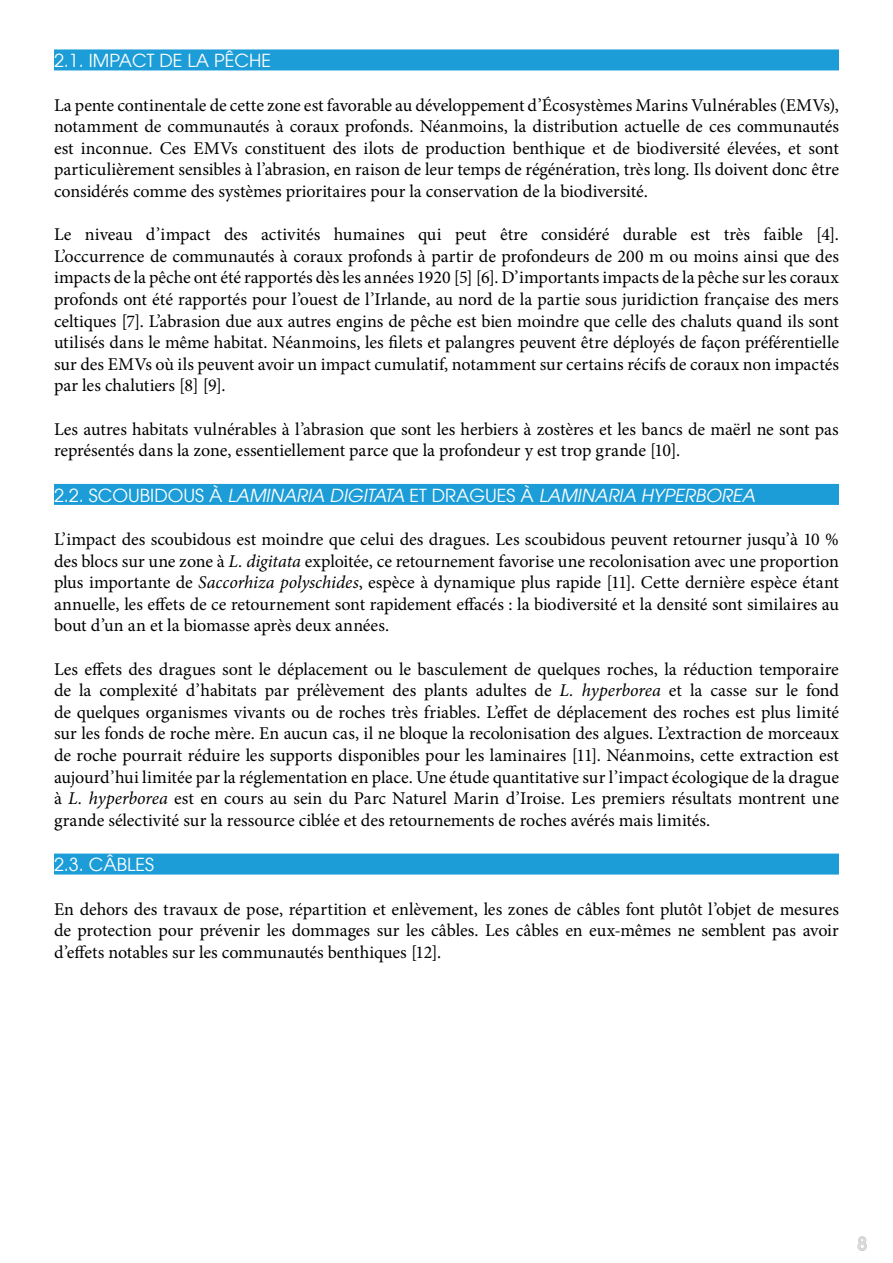
<style>
.page{position:relative;width:893px;height:1263px;background:#fff}
.page>*{position:absolute;margin:0;border:0;box-sizing:border-box;transform-origin:0 0}
.t1{font:18px/21.6px "Minion Pro";letter-spacing:-.005em;color:#000;text-align:justify}
.t2{font:italic 18px "Avant Garde LT";color:#fff}
.t3{font:18px "Avant Garde LT";color:#fff}
.t4{font:500 18px "Avant Garde LT";color:#dadada}
.s1{font-style:normal}
.s2{font-style:italic}
</style>
<div class="page">
<svg style="left:857px;top:1236px;width:10px;height:15px"></svg>
<div style="left:54px;top:49px;width:785px;height:21px;background:#1d9dd8"></div>
<div style="left:54px;top:484px;width:785px;height:21px;background:#1d9dd8"></div>
<div style="left:54px;top:853px;width:785px;height:21px;background:#1d9dd8"></div>
<p class="t3" style="left:54px;top:50px;width:218px">2.1. IMPACT DE LA PÊCHE</p>
<p class="t1" style="left:54px;top:94px;width:786px">La pente continentale de cette zone est favorable au développement d’Écosystèmes Marins Vulnérables (EMVs), notamment de communautés à coraux profonds. Néanmoins, la distribution actuelle de ces communautés est inconnue. Ces EMVs constituent des ilots de production benthique et de biodiversité élevées, et sont particulièrement sensibles à l’abrasion, en raison de leur temps de régénération, très long. Ils doivent donc être considérés comme des systèmes prioritaires pour la conservation de la biodiversité.</p>
<p class="t1" style="left:54px;top:224px;width:786px">Le niveau d’impact des activités humaines qui peut être considéré durable est très faible [4].<br>L’occurrence de communautés à coraux profonds à partir de profondeurs de 200 m ou moins ainsi que des impacts de la pêche ont été rapportés dès les années 1920 [5] [6]. D’importants impacts de la pêche sur les coraux profonds ont été rapportés pour l’ouest de l’Irlande, au nord de la partie sous juridiction française des mers celtiques [7]. L’abrasion due aux autres engins de pêche est bien moindre que celle des chaluts quand ils sont utilisés dans le même habitat. Néanmoins, les filets et palangres peuvent être déployés de façon préférentielle sur des EMVs où ils peuvent avoir un impact cumulatif, notamment sur certains récifs de coraux non impactés par les chalutiers [8] [9].</p>
<p class="t1" style="left:54px;top:418px;width:786px">Les autres habitats vulnérables à l’abrasion que sont les herbiers à zostères et les bancs de maërl ne sont pas représentés dans la zone, essentiellement parce que la profondeur y est trop grande [10].</p>
<p class="t2" style="left:54px;top:485px;width:702px"><span class="s1">2.2. SCOUBIDOUS À</span> LAMINARIA DIGITATA <span class="s1">ET DRAGUES À</span> LAMINARIA HYPERBOREA</p>
<p class="t1" style="left:54px;top:528px;width:786px">L’impact des scoubidous est moindre que celui des dragues. Les scoubidous peuvent retourner jusqu’à 10 % des blocs sur une zone à <span class="s2">L. digitata</span> exploitée, ce retournement favorise une recolonisation avec une proportion plus importante de <span class="s2">Saccorhiza polyschides</span>, espèce à dynamique plus rapide [11]. Cette dernière espèce étant annuelle, les effets de ce retournement sont rapidement effacés : la biodiversité et la densité sont similaires au bout d’un an et la biomasse après deux années.</p>
<p class="t1" style="left:54px;top:658px;width:786px">Les effets des dragues sont le déplacement ou le basculement de quelques roches, la réduction temporaire de la complexité d’habitats par prélèvement des plants adultes de <span class="s2">L. hyperborea</span> et la casse sur le fond de quelques organismes vivants ou de roches très friables. L’effet de déplacement des roches est plus limité sur les fonds de roche mère. En aucun cas, il ne bloque la recolonisation des algues. L’extraction de morceaux de roche pourrait réduire les supports disponibles pour les laminaires [11]. Néanmoins, cette extraction est aujourd’hui limitée par la réglementation en place. Une étude quantitative sur l’impact écologique de la drague à <span class="s2">L. hyperborea</span> est en cours au sein du Parc Naturel Marin d’Iroise. Les premiers résultats montrent une grande sélectivité sur la ressource ciblée et des retournements de roches avérés mais limités.</p>
<p class="t3" style="left:54px;top:854px;width:102px">2.3. CÂBLES</p>
<p class="t1" style="left:54px;top:898px;width:786px">En dehors des travaux de pose, répartition et enlèvement, les zones de câbles font plutôt l’objet de mesures de protection pour prévenir les dommages sur les câbles. Les câbles en eux-mêmes ne semblent pas avoir d’effets notables sur les communautés benthiques [12].</p>
<p class="t4" style="left:857px;top:1232px;width:11px">8</p>
</div>
